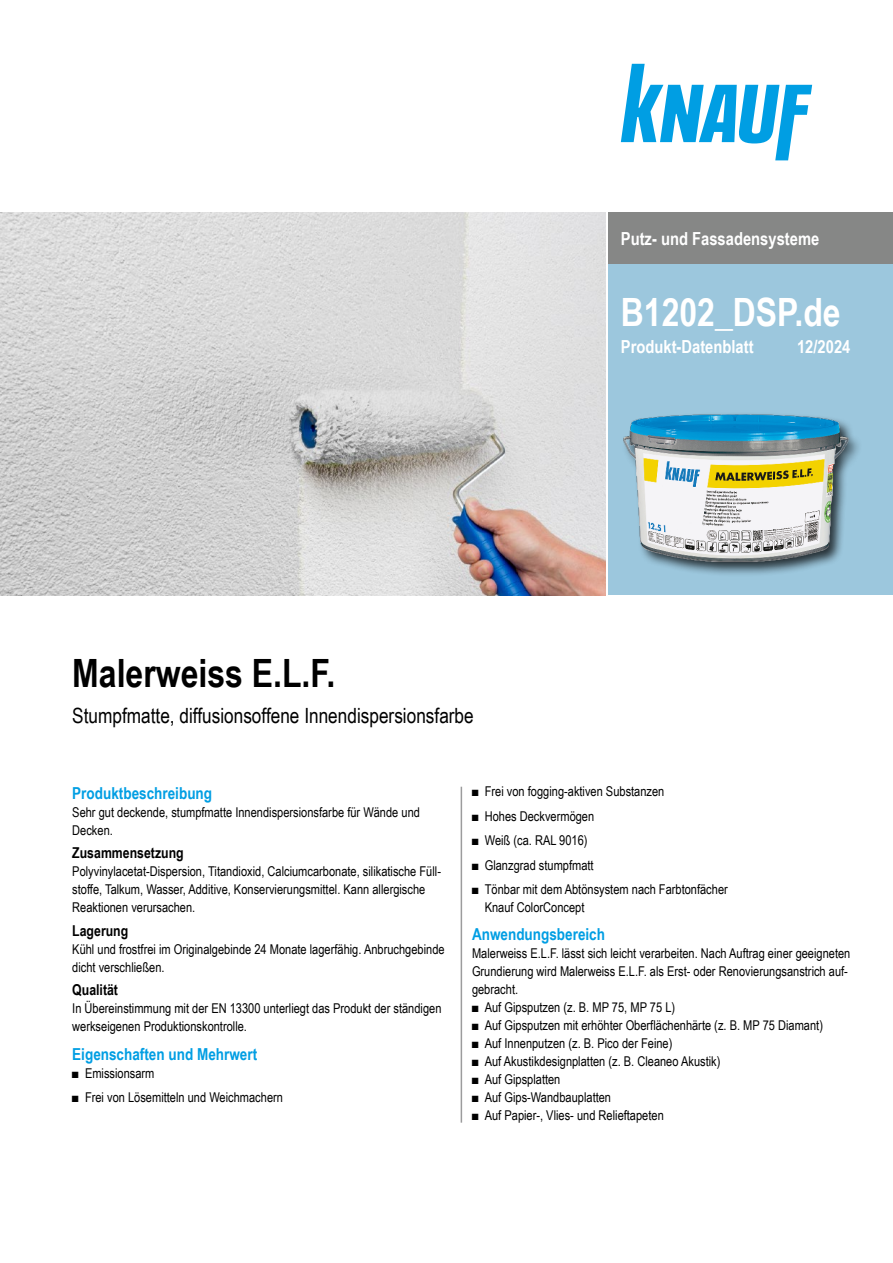
<style>
.page{position:relative;width:893px;height:1263px;background:#fff}
.page>*{position:absolute;margin:0;border:0;box-sizing:border-box;transform-origin:0 0}
.t1{font:700 39px "Arial Narrow";color:#000}
.t2{font:700 39px "Arial Narrow";color:#fff}
.t3{font:21px "Arial Narrow";color:#000}
.Ausgabe_TB{font:700 18px "Arial Narrow";color:#fff}
.Ue3_11cyan_TB{font:700 16.5px "Arial Narrow";color:#009ee3}
.Ue4_10schwarz_TB{font:700 15px "Arial Narrow";color:#000}
.Text_TB{font:13.5px/18px "Arial Narrow";color:#000}
</style>
<div class="page">
<div style="left:608px;top:213px;width:285px;height:382px;background:#9cc7dd"></div>
<div style="left:608px;top:213px;width:285px;height:51px;background:#868786"></div>
<div style="left:621px;top:411px;width:242px;height:166px;background:#000;opacity:.75"></div>
<img style="left:621px;top:411px;width:229px;height:156px">
<img style="left:0;top:213px;width:606px;height:382px">
<svg style="left:621px;top:64px;width:191px;height:96px"></svg>
<hr style="left:461px;top:787px;width:1px;height:336px;background:#9c9c9d">
<h3 class="Ausgabe_TB" style="left:621px;top:225px;width:200px">Putz- und Fassadensysteme</h3>
<h1 class="t2" style="left:621px;top:282px;width:221px">B1202_DSP.de</h1>
<h1 class="t1" style="left:72px;top:644px;width:265px">Malerweiss E.L.F.</h1>
<h2 class="t3" style="left:72px;top:700px;width:403px">Stumpfmatte, diffusionsoffene Innendispersionsfarbe</h2>
<h3 class="Ausgabe_TB" style="left:621px;top:333px;width:134px">Produkt-Datenblatt</h3>
<p class="Ausgabe_TB" style="left:797px;top:333px;width:55px">12/2024</p>
<p class="Ue3_11cyan_TB" style="left:72px;top:780px;width:141px">Produktbeschreibung</p>
<p class="Text_TB" style="left:72px;top:802px;width:349px">Sehr gut deckende, stumpfmatte Innendispersionsfarbe für Wände und<br>Decken.</p>
<p class="Ue4_10schwarz_TB" style="left:72px;top:841px;width:113px">Zusammensetzung</p>
<p class="Text_TB" style="left:72px;top:862px;width:370px">Polyvinylacetat-Dispersion, Titandioxid, Calciumcarbonate, silikatische Füll&shy;stoffe, Talkum, Wasser, Additive, Konservierungsmittel. Kann allergische<br>Reaktionen verursachen.</p>
<p class="Ue4_10schwarz_TB" style="left:72px;top:919px;width:58px">Lagerung</p>
<p class="Text_TB" style="left:72px;top:939px;width:374px">Kühl und frostfrei im Originalgebinde 24 Monate lagerfähig. Anbruchgebinde dicht verschließen.</p>
<p class="Ue4_10schwarz_TB" style="left:72px;top:978px;width:47px">Qualität</p>
<p class="Text_TB" style="left:72px;top:999px;width:371px">In Übereinstimmung mit der EN 13300 unterliegt das Produkt der ständigen werkseigenen Produktionskontrolle.</p>
<p class="Ue3_11cyan_TB" style="left:72px;top:1041px;width:186px">Eigenschaften und Mehrwert</p>
<p class="Text_TB" style="left:72px;top:1063px;width:84px">■ Emissionsarm</p>
<p class="Text_TB" style="left:72px;top:1088px;width:212px">■ Frei von Lösemitteln und Weichmachern</p>
<p class="Text_TB" style="left:472px;top:782px;width:194px">■ Frei von fogging-aktiven Substanzen</p>
<p class="Text_TB" style="left:472px;top:806px;width:124px">■ Hohes Deckvermögen</p>
<p class="Text_TB" style="left:472px;top:831px;width:117px">■ Weiß (ca. RAL 9016)</p>
<p class="Text_TB" style="left:472px;top:855px;width:123px">■ Glanzgrad stumpfmatt</p>
<p class="Text_TB" style="left:485px;top:880px;width:245px;text-indent:-13px">■ Tönbar mit dem Abtönsystem nach Farbtonfächer<br>Knauf ColorConcept</p>
<p class="Ue3_11cyan_TB" style="left:472px;top:922px;width:135px">Anwendungsbereich</p>
<p class="Text_TB" style="left:472px;top:944px;width:380px">Malerweiss E.L.F. lässt sich leicht verarbeiten. Nach Auftrag einer geeigneten<br>Grundierung wird Malerweiss E.L.F. als Erst- oder Renovierungsanstrich auf&shy;gebracht.</p>
<p class="Text_TB" style="left:472px;top:998px;width:205px">■ Auf Gipsputzen (z. B. MP 75, MP 75 L)</p>
<p class="Text_TB" style="left:472px;top:1016px;width:353px">■ Auf Gipsputzen mit erhöhter Oberflächenhärte (z. B. MP 75 Diamant)</p>
<p class="Text_TB" style="left:472px;top:1034px;width:202px">■ Auf Innenputzen (z. B. Pico der Feine)</p>
<p class="Text_TB" style="left:472px;top:1052px;width:250px">■ Auf Akustikdesignplatten (z. B. Cleaneo Akustik)</p>
<p class="Text_TB" style="left:472px;top:1070px;width:90px">■ Auf Gipsplatten</p>
<p class="Text_TB" style="left:472px;top:1088px;width:141px">■ Auf Gips-Wandbauplatten</p>
<p class="Text_TB" style="left:472px;top:1106px;width:193px">■ Auf Papier-, Vlies- und Relieftapeten</p>
</div>
